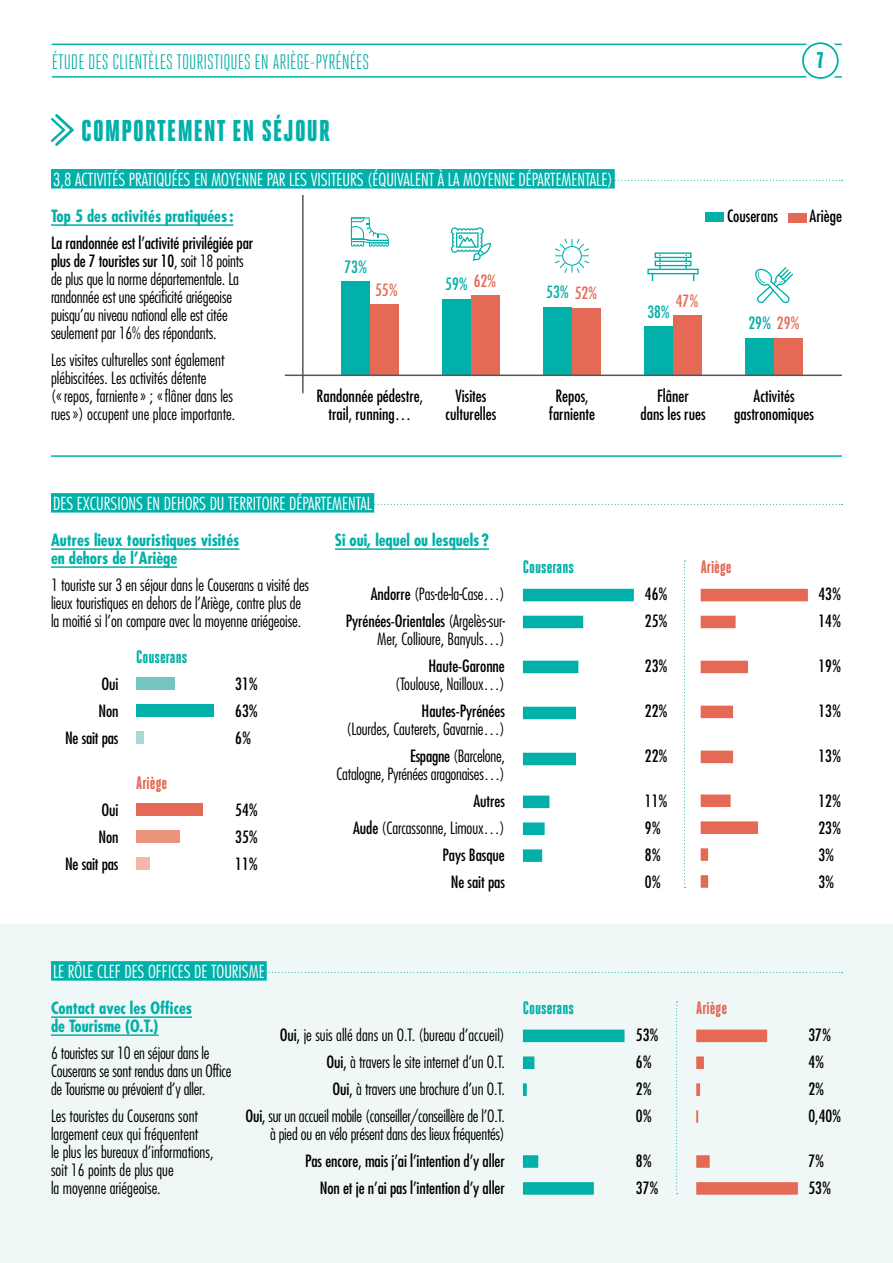
<style>
.page{position:relative;width:893px;height:1263px;background:#fff}
.page>*{position:absolute;margin:0;border:0;box-sizing:border-box;transform-origin:0 0}
.t1{font:165px "Chartwell Bars Vertical";color:#73c5bf}
.t2{font:900 30px "Heroic Condensed";letter-spacing:.04em;color:#00b0a9}
.t3{font:900 22.8px "Heroic Condensed";color:#00b0a9}
.t4{font:21px "Heroic Condensed";color:#00b0a9}
.t5{font:800 18px "Heroic Condensed";color:#00b0a9}
.t6{font:800 18px "Heroic Condensed";color:#e46a56}
.t7{font:300 condensed 17.55px "Futura Std";color:#fff}
.t8{font:300 condensed 16.5px/18px "Futura Std";letter-spacing:-.005em;color:#000}
.t9{font:condensed 16.5px/27px "Futura Std";color:#000}
.t10{font:700 condensed 16.5px/18px "Futura Std";color:#00b0a9}
.t11{font:condensed 16.5px "Futura Std";color:#00b0a9}
.t12{font:condensed 16.5px "Futura Std";color:#e46a56}
.s1{font-weight:400}
.s2{color:#e46a56}
.s3{color:#00b0a9}
.s4{color:#abd9d5}
.s5{color:#ec937d}
.s6{color:#f3b9a7}
.s7{font-weight:300}
</style>
<div class="page">
<div style="left:0;top:924px;width:893px;height:339px;background:#f0f8f7"></div>
<div style="left:774px;top:338px;width:29px;height:37px;background:#e46a56"></div>
<div style="left:745px;top:338px;width:29px;height:37px;background:#00b0a9"></div>
<div style="left:673px;top:315px;width:29px;height:60px;background:#e46a56"></div>
<div style="left:644px;top:326px;width:29px;height:49px;background:#00b0a9"></div>
<div style="left:572px;top:308px;width:29px;height:67px;background:#e46a56"></div>
<div style="left:543px;top:307px;width:29px;height:68px;background:#00b0a9"></div>
<div style="left:471px;top:296px;width:29px;height:79px;background:#e46a56"></div>
<div style="left:442px;top:299px;width:29px;height:76px;background:#00b0a9"></div>
<div style="left:370px;top:305px;width:28px;height:70px;background:#e46a56"></div>
<div style="left:341px;top:281px;width:29px;height:94px;background:#00b0a9"></div>
<hr style="left:51px;top:455px;width:791px;height:2px;background:#00b0a9">
<svg style="left:615px;top:180px;width:227px;height:1px"></svg>
<div style="left:51px;top:169px;width:564px;height:20px;background:#00b0a9"></div>
<svg style="left:374px;top:504px;width:468px;height:1px"></svg>
<div style="left:51px;top:493px;width:323px;height:20px;background:#00b0a9"></div>
<svg style="left:268px;top:972px;width:574px;height:1px"></svg>
<div style="left:51px;top:961px;width:216px;height:20px;background:#00b0a9"></div>
<hr style="left:51px;top:224px;width:182px;height:2px;background:#00b0a9">
<hr style="left:51px;top:1016px;width:141px;height:2px;background:#00b0a9">
<hr style="left:51px;top:1034px;width:107px;height:2px;background:#00b0a9">
<hr style="left:51px;top:548px;width:188px;height:2px;background:#00b0a9">
<hr style="left:51px;top:566px;width:126px;height:2px;background:#00b0a9">
<hr style="left:335px;top:548px;width:154px;height:2px;background:#00b0a9">
<hr style="left:285px;top:375px;width:557px;height:1px;background:#565655">
<hr style="left:302px;top:195px;width:2px;height:198px;background:#565655">
<div style="left:706px;top:213px;width:18px;height:9px;background:#00b0a9"></div>
<div style="left:788px;top:213px;width:18px;height:9px;background:#e46a56"></div>
<svg style="left:755px;top:267px;width:38px;height:36px"></svg>
<svg style="left:351px;top:217px;width:38px;height:30px"></svg>
<svg style="left:554px;top:238px;width:36px;height:36px"></svg>
<svg style="left:451px;top:227px;width:40px;height:34px"></svg>
<svg style="left:647px;top:252px;width:52px;height:29px"></svg>
<svg style="left:523px;top:589px;width:111px;height:273px"></svg>
<svg style="left:701px;top:589px;width:107px;height:299px"></svg>
<svg style="left:523px;top:1029px;width:101px;height:166px"></svg>
<svg style="left:696px;top:1029px;width:102px;height:166px"></svg>
<svg style="left:51px;top:114px;width:23px;height:32px"></svg>
<svg style="left:676px;top:1001px;width:2px;height:193px"></svg>
<svg style="left:684px;top:560px;width:1px;height:328px"></svg>
<hr style="left:52px;top:76px;width:790px;height:2px;background:#00b0a9">
<hr style="left:52px;top:44px;width:790px;height:1px;background:#00b0a9">
<svg style="left:799px;top:39px;width:43px;height:43px"></svg>
<div style="left:803px;top:43px;width:35px;height:35px;background:#fff;border-radius:50%"></div>
<div style="left:802px;top:42px;width:37px;height:37px;border:2px solid #00b0a9;border-radius:50%"></div>
<p class="t4" style="left:52px;top:50px;width:319px">ÉTUDE DES CLIENTÈLES TOURISTIQUES EN ARIÈGE-PYRÉNÉES</p>
<h3 class="t3" style="left:817px;top:48px;width:8px">7</h3>
<h2 class="t2" style="left:81px;top:114px;width:250px">COMPORTEMENT EN SÉJOUR</h2>
<p class="t7" style="left:53px;top:169px;width:561px">3,8 ACTIVITÉS PRATIQUÉES EN MOYENNE PAR LES VISITEURS (ÉQUIVALENT À LA MOYENNE DÉPARTEMENTALE)</p>
<p class="t10" style="left:51px;top:207px;width:184px">Top 5 des activités pratiquées:</p>
<p class="t8" style="left:51px;top:234px;width:204px"><span class="s1">La randonnée est l’activité privilégiée par plus de 7 touristes sur 10</span>, soit 18 points de plus que la norme départementale. La randonnée est une spécificité ariégeoise puisqu’au niveau national elle est citée seulement par 16% des répondants.</p>
<p class="t8" style="left:51px;top:351px;width:186px">Les visites culturelles sont également plébiscitées. Les activités détente («repos, farniente» ; «flâner dans les rues») occupent une place importante.</p>
<p class="t11" style="left:344px;top:256px;width:24px">73%</p>
<p class="t12" style="left:375px;top:280px;width:24px">55%</p>
<p class="t12" style="left:474px;top:271px;width:24px">62%</p>
<p class="t11" style="left:445px;top:274px;width:24px">59%</p>
<p class="t11" style="left:546px;top:282px;width:53px">53% <span class="s2">52%</span></p>
<p class="t12" style="left:676px;top:291px;width:24px">47%</p>
<p class="t11" style="left:647px;top:302px;width:24px">38%</p>
<p class="t9" style="left:727px;top:202px;width:52px">Couserans</p>
<p class="t9" style="left:809px;top:202px;width:34px">Ariège</p>
<p class="t11" style="left:748px;top:313px;width:53px">29% <span class="s2">29%</span></p>
<p class="t9" style="left:317px;top:387px;width:108px;line-height:18px;text-align:center">Randonnée pédestre, trail, running…</p>
<p class="t9" style="left:445px;top:387px;width:52px;line-height:18px;text-align:center">Visites culturelles</p>
<p class="t9" style="left:549px;top:387px;width:48px;line-height:18px;text-align:center">Repos, farniente</p>
<p class="t9" style="left:640px;top:387px;width:67px;line-height:18px;text-align:center">Flâner<br>dans les rues</p>
<p class="t9" style="left:734px;top:387px;width:81px;line-height:18px;text-align:center">Activités gastronomiques</p>
<p class="t7" style="left:53px;top:493px;width:320px">DES EXCURSIONS EN DEHORS DU TERRITOIRE DÉPARTEMENTAL</p>
<p class="t10" style="left:51px;top:531px;width:190px">Autres lieux touristiques visités en dehors de l’Ariège</p>
<p class="t8" style="left:51px;top:576px;width:260px">1 touriste sur 3 en séjour dans le Couserans a visité des lieux touristiques en dehors de l’Ariège, contre plus de la moitié si l’on compare avec la moyenne ariégeoise.</p>
<p class="t9" style="left:65px;top:670px;width:55px;text-align:right">Oui<br>Non<br>Ne sait pas</p>
<p class="t9" style="left:65px;top:796px;width:55px;text-align:right">Oui<br>Non<br>Ne sait pas</p>
<p class="t5" style="left:136px;top:647px;width:53px">Couserans</p>
<h1 class="t1" style="left:294px;top:669px;width:211px;rotate:90deg">31+<span class="s3">63</span><span class="s4">+6</span> <span class="s2">54+</span><span class="s5">35+</span><span class="s6">11</span></h1>
<p class="t6" style="left:136px;top:773px;width:32px">Ariège</p>
<p class="t9" style="left:235px;top:670px;width:24px;text-align:justify">31% 63% 6%</p>
<p class="t9" style="left:235px;top:796px;width:24px;text-align:justify">54% 35% 11%</p>
<p class="t10" style="left:335px;top:531px;width:156px">Si oui, lequel ou lesquels ?</p>
<p class="t8" style="left:346px;top:580px;width:161px;line-height:27px;text-align:right"><span class="s1">Andorre</span> (Pas-de-la-Case…)<br><span class="s1">Pyrénées-Orientales</span> (Argelès-sur-</p>
<p class="t8" style="left:377px;top:630px;width:129px">Mer, Collioure, Banyuls…)</p>
<p class="t9" style="left:429px;top:652px;width:78px">Haute-Garonne</p>
<p class="t8" style="left:395px;top:675px;width:111px">(Toulouse, Nailloux…)</p>
<p class="t9" style="left:422px;top:697px;width:85px">Hautes-Pyrénées</p>
<p class="t8" style="left:346px;top:715px;width:160px;line-height:27px;text-align:right">(Lourdes, Cauterets, Gavarnie…)<br><span class="s1">Espagne</span> (Barcelone,</p>
<p class="t8" style="left:336px;top:765px;width:170px">Catalogne, Pyrénées aragonaises…)</p>
<p class="t9" style="left:353px;top:787px;width:153px;text-align:right">Autres<br>Aude <span class="s7">(Carcassonne, Limoux…)<br></span>Pays Basque<br>Ne sait pas</p>
<p class="t5" style="left:523px;top:557px;width:53px">Couserans</p>
<p class="t7" style="left:53px;top:961px;width:213px">LE RÔLE CLEF DES OFFICES DE TOURISME</p>
<p class="t10" style="left:51px;top:999px;width:143px">Contact avec les Offices de Tourisme (O.T.)</p>
<p class="t8" style="left:51px;top:1044px;width:182px">6 touristes sur 10 en séjour dans le<br>Couserans se sont rendus dans un Office de Tourisme ou prévoient d’y aller.</p>
<p class="t8" style="left:51px;top:1107px;width:164px">Les touristes du Couserans sont largement ceux qui fréquentent<br>le plus les bureaux d’informations, soit 16 points de plus que<br>la moyenne ariégeoise.</p>
<p class="t8" style="left:246px;top:1021px;width:261px;line-height:27px;text-align:right"><span class="s1">Oui,</span> je suis allé dans un O.T. (bureau d’accueil)<br><span class="s1">Oui,</span> à travers le site internet d’un O.T.<br><span class="s1">Oui,</span> à travers une brochure d’un O.T.<br><span class="s1">Oui,</span> sur un accueil mobile (conseiller/conseillère de l’O.T.</p>
<p class="t8" style="left:270px;top:1125px;width:236px">à pied ou en vélo présent dans des lieux fréquentés)</p>
<p class="t9" style="left:305px;top:1147px;width:201px;text-align:right">Pas encore, mais j’ai l’intention d’y aller<br>Non et je n’ai pas l’intention d’y aller</p>
<p class="t5" style="left:523px;top:998px;width:53px">Couserans</p>
<p class="t9" style="left:645px;top:580px;width:24px">46%<br>25%</p>
<p class="t9" style="left:645px;top:652px;width:24px">23%</p>
<p class="t9" style="left:645px;top:697px;width:24px">22%</p>
<p class="t9" style="left:645px;top:742px;width:24px">22%</p>
<p class="t9" style="left:645px;top:787px;width:24px">11%<br>9%<br>8%<br>0%</p>
<p class="t6" style="left:701px;top:557px;width:32px">Ariège</p>
<p class="t9" style="left:636px;top:1021px;width:24px">53%<br>6%<br>2%<br>0%</p>
<p class="t9" style="left:636px;top:1147px;width:24px">8%<br>37%</p>
<p class="t6" style="left:696px;top:998px;width:32px">Ariège</p>
<p class="t9" style="left:818px;top:580px;width:24px">43%<br>14%</p>
<p class="t9" style="left:818px;top:652px;width:24px">19%</p>
<p class="t9" style="left:818px;top:697px;width:24px">13%</p>
<p class="t9" style="left:818px;top:742px;width:24px">13%</p>
<p class="t9" style="left:818px;top:787px;width:24px">12%<br>23%<br>3%<br>3%</p>
<p class="t9" style="left:808px;top:1021px;width:34px">37%<br>4%<br>2%<br>0,40%</p>
<p class="t9" style="left:808px;top:1147px;width:24px">7%<br>53%</p>
</div>
